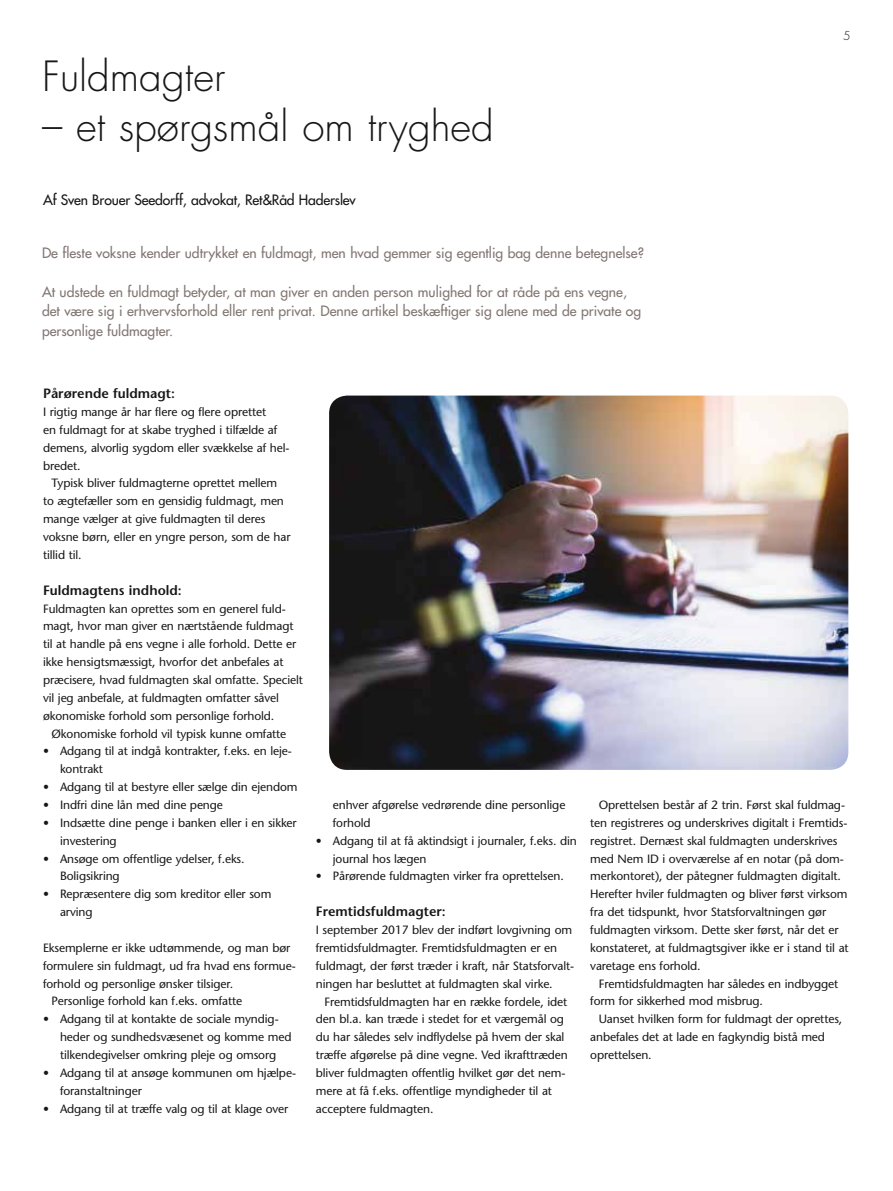
<style>
.page{position:relative;width:893px;height:1191px;background:#fff}
.page>*{position:absolute;margin:0;border:0;box-sizing:border-box;transform-origin:0 0}
.t1{font:300 40.5px "Futura";color:#181716}
.t2{font:13.95px/19.5px "Futura";color:#827773}
.t3{font:13.95px "Futura";letter-spacing:-.01em;color:#181716}
.t4{font:600 13.5px "Stone Sans";color:#181716}
.t5{font:12px/17.9px "Stone Sans";letter-spacing:-.01em;color:#181716}
.t6{font:300 12px "Futura";color:#181716}
</style>
<div class="page">
<img style="left:329px;top:395px;width:519px;height:375px">
<h1 class="t1" style="left:42px;top:52px;width:185px">Fuldmagter</h1>
<h1 class="t1" style="left:42px;top:102px;width:453px">– et spørgsmål om tryghed</h1>
<p class="t3" style="left:43px;top:191px;width:314px">Af Sven Brouer Seedorff, advokat, Ret&amp;Råd Haderslev</p>
<p class="t2" style="left:42px;top:243px;width:603px">De fleste voksne kender udtrykket en fuldmagt, men hvad gemmer sig egentlig bag denne betegnelse?</p>
<p class="t2" style="left:42px;top:282px;width:601px">At udstede en fuldmagt betyder, at man giver en anden person mulighed for at råde på ens vegne, det være sig i erhvervsforhold eller rent privat. Denne artikel beskæftiger sig alene med de private og personlige fuldmagter.</p>
<p class="t6" style="left:843px;top:28px;width:9px">5</p>
<p class="t4" style="left:43px;top:385px;width:134px">Pårørende fuldmagt:</p>
<p class="t5" style="left:43px;top:403px;width:248px">I rigtig mange år har flere og flere oprettet<br>en fuldmagt for at skabe tryghed i tilfælde af demens, alvorlig sygdom eller svækkelse af hel&shy;bredet.</p>
<p class="t5" style="left:43px;top:474px;width:249px;text-indent:9px">Typisk bliver fuldmagterne oprettet mellem to ægtefæller som en gensidig fuldmagt, men mange vælger at give fuldmagten til deres voksne børn, eller en yngre person, som de har tillid til.</p>
<p class="t4" style="left:43px;top:582px;width:140px">Fuldmagtens indhold:</p>
<p class="t5" style="left:43px;top:599px;width:262px">Fuldmagten kan oprettes som en generel fuld&shy;magt, hvor man giver en nærtstående fuldmagt til at handle på ens vegne i alle forhold. Dette er ikke hensigtsmæssigt, hvorfor det anbefales at præcisere, hvad fuldmagten skal omfatte. Specielt vil jeg anbefale, at fuldmagten omfatter såvel økonomiske forhold som personlige forhold.</p>
<p class="t5" style="left:52px;top:724px;width:236px">Økonomiske forhold vil typisk kunne omfatte</p>
<p class="t5" style="left:60px;top:742px;width:233px;text-indent:-17px">• Adgang til at indgå kontrakter, f.eks. en leje&shy;kontrakt</p>
<p class="t5" style="left:43px;top:778px;width:256px">• Adgang til at bestyre eller sælge din ejendom</p>
<p class="t5" style="left:43px;top:796px;width:181px">• Indfri dine lån med dine penge</p>
<p class="t5" style="left:60px;top:813px;width:238px;text-indent:-17px">• Indsætte dine penge i banken eller i en sikker investering</p>
<p class="t5" style="left:60px;top:849px;width:186px;text-indent:-17px">• Ansøge om offentlige ydelser, f.eks.<br>Boligsikring</p>
<p class="t5" style="left:60px;top:885px;width:213px;text-indent:-17px">• Repræsentere dig som kreditor eller som arving</p>
<p class="t5" style="left:43px;top:938px;width:249px">Eksemplerne er ikke udtømmende, og man bør</p>
<p class="t5" style="left:43px;top:956px;width:254px">formulere sin fuldmagt, ud fra hvad ens formue-</p>
<p class="t5" style="left:43px;top:974px;width:192px">forhold og personlige ønsker tilsiger.</p>
<p class="t5" style="left:52px;top:992px;width:192px">Personlige forhold kan f.eks. omfatte</p>
<p class="t5" style="left:60px;top:1010px;width:233px;text-indent:-17px">• Adgang til at kontakte de sociale myndig&shy;heder og sundhedsvæsenet og komme med tilkendegivelser omkring pleje og omsorg</p>
<p class="t5" style="left:60px;top:1063px;width:237px;text-indent:-17px">• Adgang til at ansøge kommunen om hjælpe&shy;foranstaltninger</p>
<p class="t5" style="left:43px;top:1099px;width:247px">• Adgang til at træffe valg og til at klage over</p>
<p class="t5" style="left:333px;top:796px;width:234px">enhver afgørelse vedrørende dine personlige forhold</p>
<p class="t5" style="left:333px;top:831px;width:245px;text-indent:-17px">• Adgang til at få aktindsigt i journaler, f.eks. din journal hos lægen</p>
<p class="t5" style="left:316px;top:867px;width:249px">• Pårørende fuldmagten virker fra oprettelsen.</p>
<p class="t4" style="left:316px;top:903px;width:131px">Fremtidsfuldmagter:</p>
<p class="t5" style="left:316px;top:921px;width:260px">I september 2017 blev der indført lovgivning om fremtidsfuldmagter. Fremtidsfuldmagten er en fuldmagt, der først træder i kraft, når Statsforvalt&shy;ningen har besluttet at fuldmagten skal virke.</p>
<p class="t5" style="left:316px;top:992px;width:253px;text-indent:9px">Fremtidsfuldmagten har en række fordele, idet den bl.a. kan træde i stedet for et værgemål og du har således selv indflydelse på hvem der skal træffe afgørelse på dine vegne. Ved ikrafttræden bliver fuldmagten offentlig hvilket gør det nem&shy;mere at få f.eks. offentlige myndigheder til at acceptere fuldmagten.</p>
<p class="t5" style="left:590px;top:796px;width:260px;text-indent:9px">Oprettelsen består af 2 trin. Først skal fuldmag&shy;ten registreres og underskrives digitalt i Fremtids&shy;registret. Dernæst skal fuldmagten underskrives med Nem ID i overværelse af en notar (på dom&shy;merkontoret), der påtegner fuldmagten digitalt.<br>Herefter hviler fuldmagten og bliver først virksom fra det tidspunkt, hvor Statsforvaltningen gør fuldmagten virksom. Dette sker først, når det er konstateret, at fuldmagtsgiver ikke er i stand til at varetage ens forhold.</p>
<p class="t5" style="left:590px;top:974px;width:250px;text-indent:9px">Fremtidsfuldmagten har således en indbygget form for sikkerhed mod misbrug.</p>
<p class="t5" style="left:590px;top:1010px;width:254px;text-indent:9px">Uanset hvilken form for fuldmagt der oprettes, anbefales det at lade en fagkyndig bistå med oprettelsen.</p>
</div>
